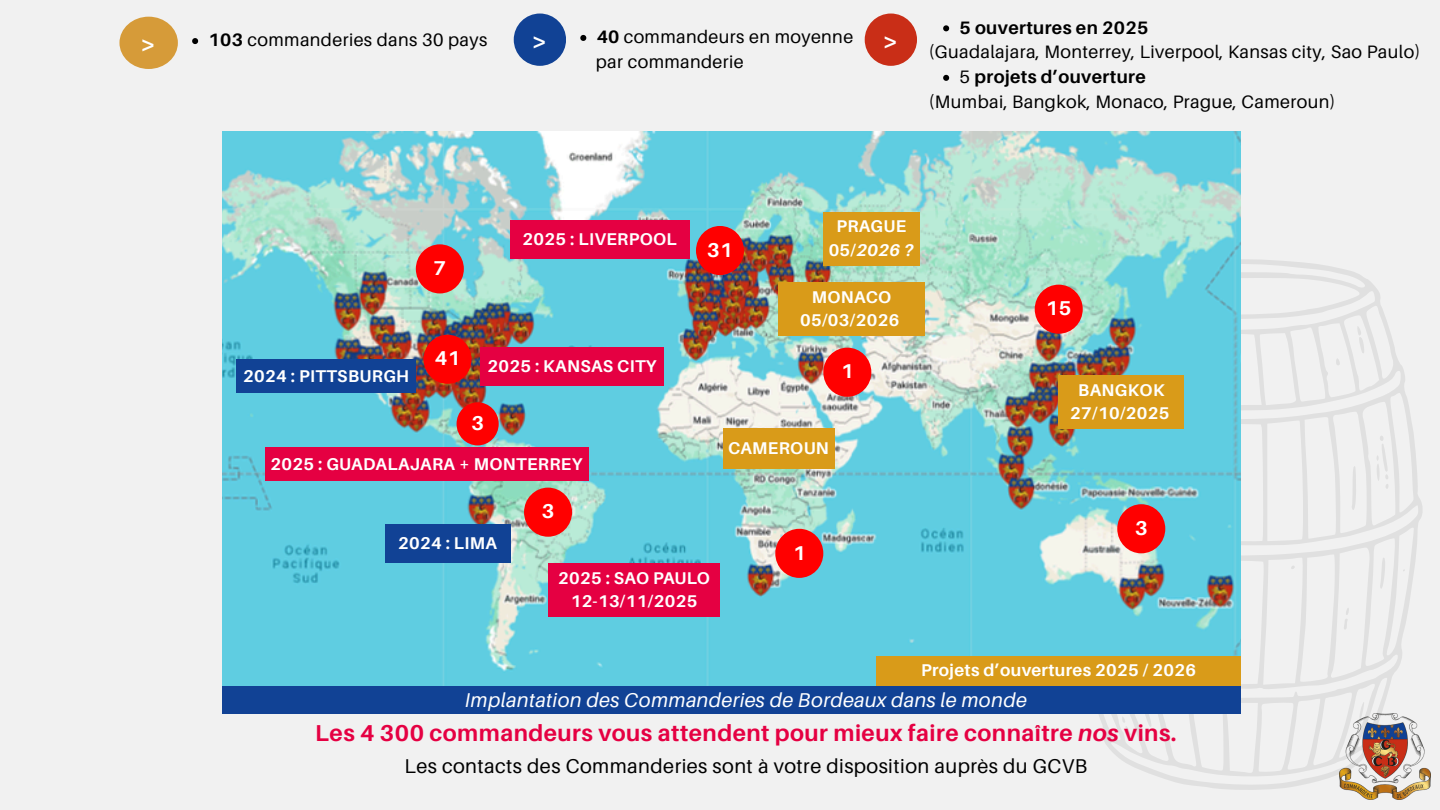
<style>
.page{position:relative;width:1440px;height:810px;background:#f1f1f1}
.page>*{position:absolute;margin:0;border:0;box-sizing:border-box;transform-origin:0 0}
.t1{font:700 25px "Aileron";color:#fff}
.t2{font:700 23px "Aileron";letter-spacing:.02em;color:#e50042}
.t3{font:20px "Aileron";letter-spacing:.02em;color:#000}
.t4{font:italic 20px "Aileron";letter-spacing:.02em;color:#fff}
.t5{font:700 20px "Aileron";color:#fff}
.t6{font:18px/24.8px "Aileron";letter-spacing:.02em;color:#000}
.t7{font:700 18px "Aileron";letter-spacing:.02em;color:#000}
.t8{font:700 17px/23.2px "Aileron";letter-spacing:.02em;color:#fff;text-align:center}
.s1{font-weight:700;font-size:25px;color:#fff}
.s2{font-weight:700}
.s3{font-weight:400}
.s4{font-style:italic}
</style>
<div class="page">
<svg style="left:1099px;top:259px;width:323px;height:531px"></svg>
<svg style="left:119px;top:17px;width:59px;height:52px;fill:#d69b39"></svg>
<svg style="left:192px;top:38px;width:6px;height:6px"></svg>
<svg style="left:580px;top:35px;width:6px;height:6px"></svg>
<svg style="left:514px;top:14px;width:52px;height:52px;fill:#114295"></svg>
<svg style="left:943px;top:25px;width:6px;height:6px"></svg>
<svg style="left:943px;top:75px;width:6px;height:6px"></svg>
<svg style="left:865px;top:14px;width:52px;height:52px;fill:#c92e17"></svg>
<img style="left:1339px;top:714px;width:91px;height:86px">
<div style="left:223px;top:685px;width:1018px;height:29px;background:#114295"></div>
<img style="left:223px;top:131px;width:1018px;height:554px">
<div style="left:385px;top:525px;width:125px;height:38px;background:#114295"></div>
<div style="left:237px;top:359px;width:179px;height:34px;background:#114295"></div>
<div style="left:510px;top:220px;width:179px;height:38px;background:#e50042"></div>
<div style="left:481px;top:348px;width:183px;height:38px;background:#e50042"></div>
<div style="left:265px;top:447px;width:323px;height:34px;background:#e50042"></div>
<div style="left:1058px;top:376px;width:126px;height:53px;background:#d99b19"></div>
<div style="left:548px;top:563px;width:172px;height:53px;background:#e50042"></div>
<div style="left:779px;top:283px;width:146px;height:53px;background:#d99b19"></div>
<svg style="left:416px;top:244px;width:48px;height:49px;fill:#f00"></svg>
<svg style="left:424px;top:335px;width:48px;height:49px;fill:#f00"></svg>
<svg style="left:457px;top:402px;width:42px;height:43px;fill:#f00"></svg>
<svg style="left:775px;top:529px;width:48px;height:49px;fill:#f00"></svg>
<svg style="left:696px;top:226px;width:48px;height:49px;fill:#f00"></svg>
<svg style="left:823px;top:348px;width:48px;height:49px;fill:#f00"></svg>
<svg style="left:1035px;top:285px;width:48px;height:49px;fill:#f00"></svg>
<svg style="left:1117px;top:504px;width:48px;height:49px;fill:#f00"></svg>
<svg style="left:524px;top:488px;width:48px;height:49px;fill:#f00"></svg>
<div style="left:723px;top:429px;width:111px;height:40px;background:#d99b19"></div>
<div style="left:823px;top:212px;width:97px;height:53px;background:#d99b19"></div>
<div style="left:876px;top:656px;width:365px;height:29px;background:#d99b19"></div>
<p class="t6" style="left:141px;top:27px;width:348px"><span class="s1">&gt;</span> <span class="s2">103</span> commanderies dans 30 pays</p>
<p class="t6" style="left:596px;top:24px;width:259px"><span class="s2">40</span> commandeurs en moyenne par commanderie</p>
<h1 class="t1" style="left:532px;top:25px;width:17px">&gt;</h1>
<h1 class="t1" style="left:883px;top:25px;width:17px">&gt;</h1>
<p class="t7" style="left:960px;top:16px;width:190px">5 ouvertures en 2025</p>
<p class="t6" style="left:929px;top:39px;width:493px">(Guadalajara, Monterrey, Liverpool, Kansas city, Sao Paulo)</p>
<p class="t7" style="left:960px;top:66px;width:188px"><span class="s3">5</span> projets d’ouverture</p>
<p class="t6" style="left:929px;top:89px;width:408px">(Mumbai, Bangkok, Monaco, Prague, Cameroun)</p>
<p class="t5" style="left:434px;top:256px;width:14px">7</p>
<p class="t8" style="left:523px;top:227px;width:156px">2025 : LIVERPOOL</p>
<p class="t8" style="left:243px;top:364px;width:167px">2024 : PITTSBURGH</p>
<p class="t5" style="left:435px;top:346px;width:27px">41</p>
<p class="t8" style="left:487px;top:355px;width:171px">2025 : KANSAS CITY</p>
<p class="t5" style="left:471px;top:411px;width:14px">3</p>
<p class="t8" style="left:270px;top:452px;width:313px">2025 : GUADALAJARA + MONTERREY</p>
<p class="t8" style="left:398px;top:531px;width:100px">2024 : LIMA</p>
<p class="t5" style="left:542px;top:499px;width:14px">3</p>
<p class="t5" style="left:707px;top:237px;width:27px">31</p>
<p class="t8" style="left:829px;top:214px;width:87px">PRAGUE<br>05/<span class="s4">2026 ?</span></p>
<p class="t8" style="left:800px;top:285px;width:101px">MONACO<br>05/03/2026</p>
<p class="t5" style="left:841px;top:359px;width:14px">1</p>
<p class="t8" style="left:728px;top:437px;width:102px">CAMEROUN</p>
<p class="t5" style="left:793px;top:540px;width:14px">1</p>
<p class="t8" style="left:558px;top:566px;width:153px">2025 : SAO PAULO<br>12-13/11/2025</p>
<p class="t5" style="left:1046px;top:296px;width:27px">15</p>
<p class="t8" style="left:1070px;top:378px;width:101px">BANGKOK<br>27/10/2025</p>
<p class="t5" style="left:1135px;top:516px;width:14px">3</p>
<p class="t8" style="left:921px;top:658px;width:276px">Projets d’ouvertures 2025 / 2026</p>
<p class="t4" style="left:465px;top:688px;width:563px">Implantation des Commanderies de Bordeaux dans le monde</p>
<h2 class="t2" style="left:315px;top:719px;width:863px">Les 4 300 commandeurs vous attendent pour mieux faire connaître <span class="s4">nos</span> vins.</h2>
<p class="t3" style="left:404px;top:753px;width:684px">Les contacts des Commanderies sont à votre disposition auprès du GCVB</p>
</div>
